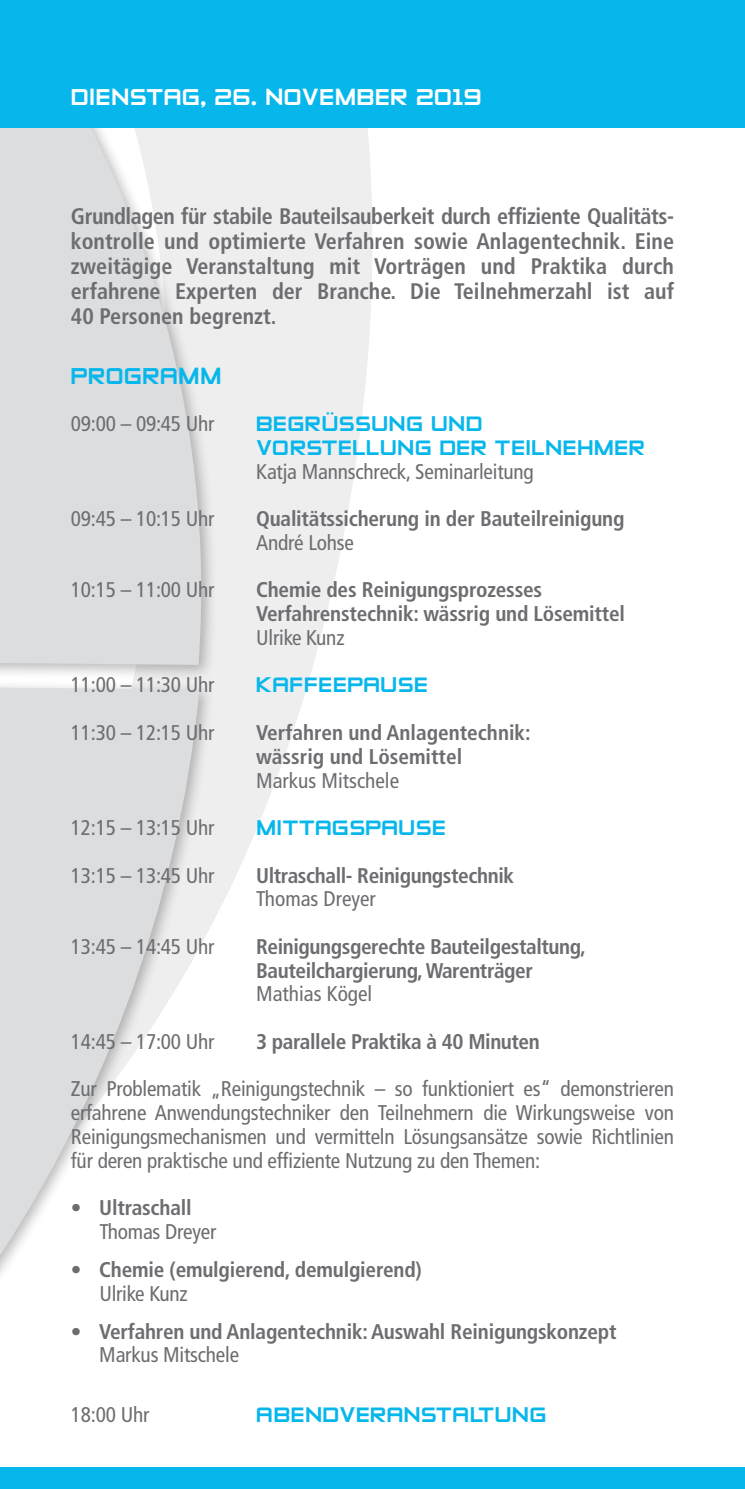
<style>
.page{position:relative;width:745px;height:1489px;background:#fff}
.page>*{position:absolute;margin:0;border:0;box-sizing:border-box;transform-origin:0 0}
.t1{font:27.5px "Zeroes Two";letter-spacing:.01em;color:#fff}
.t2{font:27.5px "Zeroes Two";letter-spacing:.01em;color:#07b7ec}
.t3{font:25px/23.8px "Zeroes Two";letter-spacing:.005em;color:#07b7ec}
.t4{font:700 condensed 22.5px/25px "Frutiger";color:#6c6d70;text-align:justify}
.t5{font:700 condensed 21.25px/23.8px "Frutiger";letter-spacing:-.01em;color:#6c6d70}
.t6{font:condensed 21.25px/23.8px "Frutiger";letter-spacing:-.01em;color:#6c6d70;text-align:justify}
.s1{font-weight:400}
</style>
<div class="page">
<svg style="left:215px;top:128px;width:157px;height:789px;fill:#eeeeef"></svg>
<div style="left:0;top:0;width:217px;height:681px;background:#231f20;opacity:.3"></div>
<svg style="left:0;top:128px;width:217px;height:537px;background:#dfdfe1"></svg>
<div style="left:0;top:679px;width:215px;height:619px;background:#231f20;opacity:.3"></div>
<svg style="left:0;top:687px;width:199px;height:597px;fill:#dcdddf"></svg>
<div style="left:0;top:0;width:744px;height:128px;background:#07b7ec"></div>
<div style="left:0;top:1467px;width:744px;height:21px;background:#07b7ec"></div>
<p class="t1" style="left:71px;top:83px;width:412px">DIENSTAG, 26. NOVEMBER 2019</p>
<p class="t4" style="left:71px;top:204px;width:604px">Grundlagen für stabile Bauteilsauberkeit durch effiziente Qualitäts&shy;kontrolle und optimierte Verfahren sowie Anlagentechnik. Eine zweitägige Veranstaltung mit Vorträgen und Praktika durch erfahrene Experten der Branche. Die Teilnehmerzahl ist auf 40 Personen begrenzt.</p>
<p class="t2" style="left:71px;top:362px;width:152px">PROGRAMM</p>
<p class="t6" style="left:71px;top:412px;width:145px">09:00 – 09:45 Uhr</p>
<p class="t3" style="left:256px;top:412px;width:390px">BEGRÜSSUNG UND<br>VORSTELLUNG DER TEILNEHMER</p>
<p class="t6" style="left:256px;top:459px;width:279px">Katja Mannschreck, Seminarleitung</p>
<p class="t6" style="left:71px;top:507px;width:145px">09:45 – 10:15 Uhr</p>
<p class="t5" style="left:256px;top:507px;width:369px">Qualitätssicherung in der Bauteilreinigung<br><span class="s1">André Lohse</span></p>
<p class="t6" style="left:71px;top:578px;width:145px">10:15 – 11:00 Uhr</p>
<p class="t5" style="left:256px;top:578px;width:370px">Chemie des Reinigungsprozesses<br>Verfahrenstechnik: wässrig und Lösemittel<br><span class="s1">Ulrike Kunz</span></p>
<p class="t6" style="left:71px;top:673px;width:145px">11:00 – 11:30 Uhr</p>
<p class="t3" style="left:256px;top:673px;width:173px">KAFFEEPAUSE</p>
<p class="t6" style="left:71px;top:720px;width:145px">11:30 – 12:15 Uhr</p>
<p class="t5" style="left:256px;top:720px;width:276px">Verfahren und Anlagentechnik: wässrig und Lösemittel<br><span class="s1">Markus Mitschele</span></p>
<p class="t6" style="left:71px;top:815px;width:145px">12:15 – 13:15 Uhr</p>
<p class="t3" style="left:256px;top:816px;width:191px">MITTAGSPAUSE</p>
<p class="t6" style="left:71px;top:863px;width:145px">13:15 – 13:45 Uhr</p>
<p class="t5" style="left:256px;top:863px;width:259px">Ultraschall-‐Reinigungstechnik<br><span class="s1">Thomas Dreyer</span></p>
<p class="t6" style="left:71px;top:934px;width:145px">13:45 – 14:45 Uhr</p>
<p class="t5" style="left:256px;top:934px;width:331px">Reinigungsgerechte Bauteilgestaltung,<br>Bauteilchargierung, Warenträger<br><span class="s1">Mathias Kögel</span></p>
<p class="t6" style="left:71px;top:1029px;width:145px">14:45 – 17:00 Uhr</p>
<p class="t5" style="left:256px;top:1029px;width:285px">3 parallele Praktika à 40 Minuten</p>
<p class="t6" style="left:71px;top:1077px;width:604px">Zur Problematik „Reinigungstechnik – so funktioniert es“ demonstrieren erfahrene Anwendungstechniker den Teilnehmern die Wirkungsweise von Reinigungsmechanismen und vermitteln Lösungsansätze sowie Richtlinien für deren praktische und effiziente Nutzung zu den Themen:</p>
<p class="t5" style="left:99px;top:1195px;width:119px;text-indent:-28px">• Ultraschall<br><span class="s1">Thomas Dreyer</span></p>
<p class="t5" style="left:99px;top:1257px;width:324px;text-indent:-28px">• Chemie (emulgierend, demulgierend)<br><span class="s1">Ulrike Kunz</span></p>
<p class="t5" style="left:99px;top:1319px;width:518px;text-indent:-28px">• Verfahren und Anlagentechnik: Auswahl Reinigungskonzept<br><span class="s1">Markus Mitschele</span></p>
<p class="t6" style="left:71px;top:1402px;width:80px">18:00 Uhr</p>
<p class="t3" style="left:256px;top:1402px;width:292px">ABENDVERANSTALTUNG</p>
</div>
